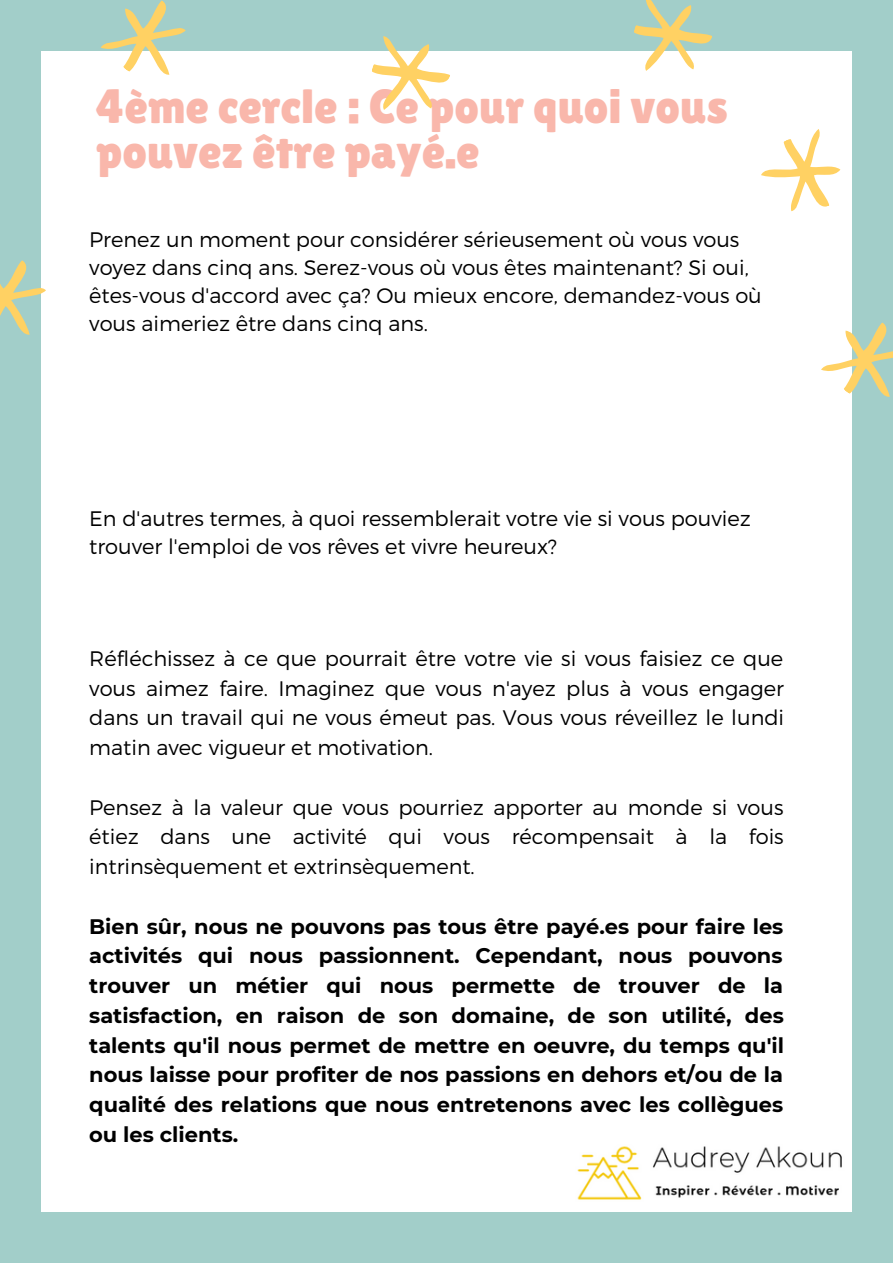
<style>
.page{position:relative;width:893px;height:1264px;background:#fff}
.page>*{position:absolute;margin:0;border:0;box-sizing:border-box;transform-origin:0 0}
.t1{font:48px/44.5px "Lilita One";color:#f9b7ab}
.t2{font:300 21px/29.7px "Montserrat";color:#000}
.t3{font:700 21px/29.7px "Montserrat";color:#000;text-align:justify}
</style>
<div class="page">
<div style="left:0;top:0;width:892px;height:1262px;background:#a2cec9"></div>
<div style="left:41px;top:51px;width:810px;height:1160px;background:#fff"></div>
<img style="left:577px;top:1146px;width:265px;height:54px">
<svg style="left:761px;top:124px;width:91px;height:102px"></svg>
<svg style="left:634px;top:0;width:78px;height:71px"></svg>
<svg style="left:372px;top:36px;width:78px;height:74px"></svg>
<svg style="left:100px;top:0;width:86px;height:75px"></svg>
<svg style="left:821px;top:308px;width:71px;height:106px"></svg>
<svg style="left:0;top:260px;width:46px;height:75px"></svg>
<h1 class="t1" style="left:96px;top:84px;width:633px">4ème cercle : Ce pour quoi vous pouvez être payé.e</h1>
<p class="t2" style="left:89px;top:225px;width:674px;line-height:27.9px">Prenez un moment pour considérer sérieusement où vous vous voyez dans cinq ans. Serez-vous où vous êtes maintenant? Si oui, êtes-vous d'accord avec ça? Ou mieux encore, demandez-vous où vous aimeriez être dans cinq ans.</p>
<p class="t2" style="left:89px;top:504px;width:663px;line-height:27.9px">En d'autres termes, à quoi ressemblerait votre vie si vous pouviez trouver l'emploi de vos rêves et vivre heureux?</p>
<p class="t2" style="left:89px;top:642px;width:696px;text-align:justify">Réfléchissez à ce que pourrait être votre vie si vous faisiez ce que vous aimez faire. Imaginez que vous n'ayez plus à vous engager dans un travail qui ne vous émeut pas. Vous vous réveillez le lundi matin avec vigueur et motivation.</p>
<p class="t2" style="left:89px;top:791px;width:696px;text-align:justify">Pensez à la valeur que vous pourriez apporter au monde si vous étiez dans une activité qui vous récompensait à la fois intrinsèquement et extrinsèquement.</p>
<p class="t3" style="left:89px;top:911px;width:696px">Bien sûr, nous ne pouvons pas tous être payé.es pour faire les activités qui nous passionnent. Cependant, nous pouvons trouver un métier qui nous permette de trouver de la satisfaction, en raison de son domaine, de son utilité, des talents qu'il nous permet de mettre en oeuvre, du temps qu'il nous laisse pour profiter de nos passions en dehors et/ou de la qualité des relations que nous entretenons avec les collègues ou les clients.</p>
</div>
